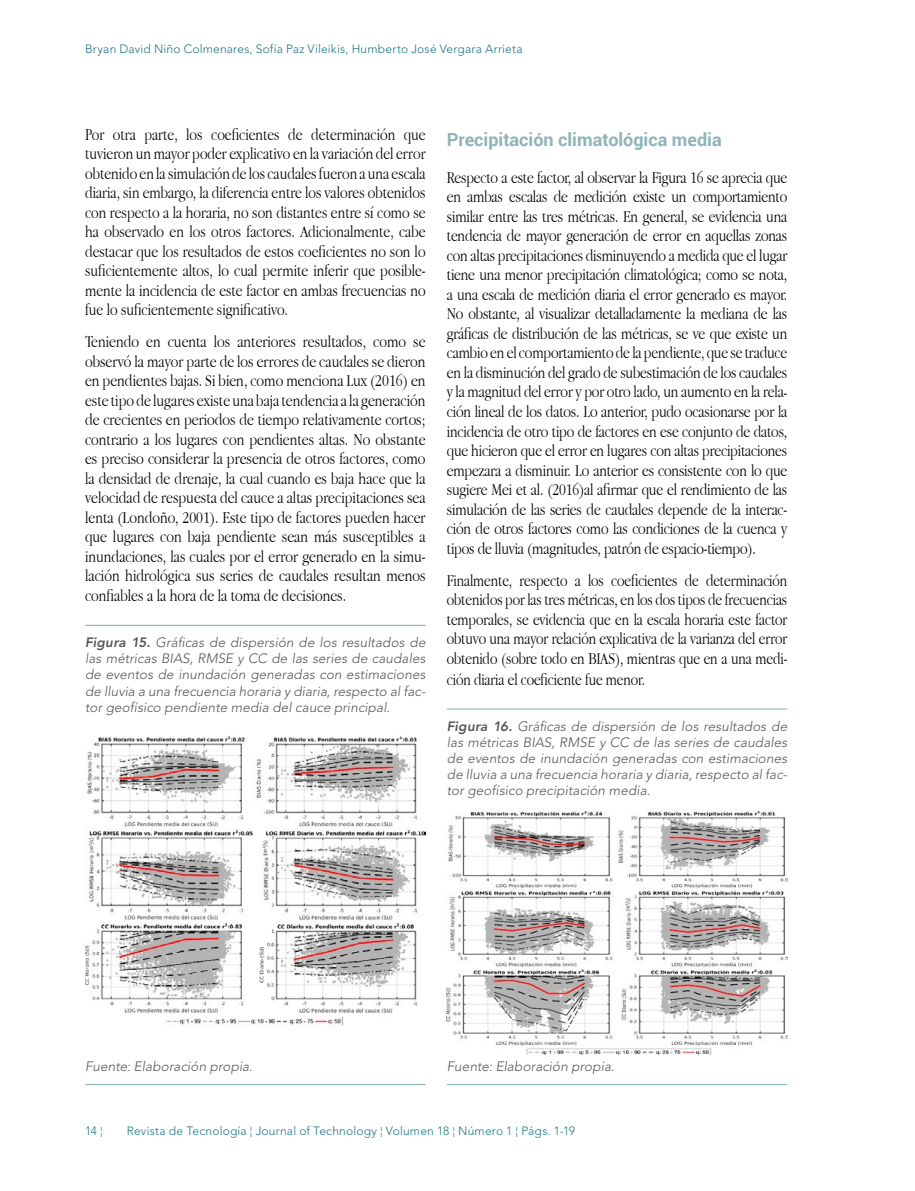
<style>
.page{position:relative;width:915px;height:1191px;background:#fff}
.page>*{position:absolute;margin:0;border:0;box-sizing:border-box;transform-origin:0 0}
.t1{font:700 18px "Roboto";color:#8eb4b9}
.t2{font:300 17.25px/19.5px "Apple Garamond";color:#000;text-align:justify}
.t3{font:300 17.25px/19.8px "Apple Garamond";color:#000;text-align:justify;scale:.96 1}
.t4{font:italic 300 13.5px/16.2px "Avenir LT Std";letter-spacing:.01em;color:#575756;text-align:justify}
.t5{font:300 12px "Avenir LT Std";letter-spacing:.015em;color:#207781}
.s1{font-weight:800}
</style>
<div class="page">
<hr style="left:85px;top:625px;width:340px;height:1px;background:#81abb1">
<hr style="left:446px;top:708px;width:341px;height:1px;background:#81abb1">
<hr style="left:85px;top:1084px;width:340px;height:1px;background:#81abb1">
<img style="left:85px;top:735px;width:340px;height:291px">
<hr style="left:446px;top:1084px;width:341px;height:1px;background:#81abb1">
<img style="left:446px;top:811px;width:341px;height:243px">
<p class="t5" style="left:85px;top:42px;width:439px">Bryan David Niño Colmenares, Sofía Paz Vileikis, Humberto José Vergara Arrieta</p>
<p class="t2" style="left:85px;top:124px;width:342px">Por otra parte, los coeficientes de determinación que tuvieron un mayor poder explicativo en la variación del error obtenido en la simulación de los caudales fueron a una escala diaria, sin embargo, la diferencia entre los valores obtenidos con respecto a la horaria, no son distantes entre sí como se ha observado en los otros factores. Adicionalmente, cabe destacar que los resultados de estos coeficientes no son lo suficientemente altos, lo cual permite inferir que posible&shy;mente la incidencia de este factor en ambas frecuencias no fue lo suficientemente significativo.</p>
<p class="t2" style="left:85px;top:332px;width:342px">Teniendo en cuenta los anteriores resultados, como se observó la mayor parte de los errores de caudales se dieron en pendientes bajas. Si bien, como menciona Lux (2016) en este tipo de lugares existe una baja tendencia a la generación de crecientes en periodos de tiempo relativamente cortos; contrario a los lugares con pendientes altas. No obstante es preciso considerar la presencia de otros factores, como la densidad de drenaje, la cual cuando es baja hace que la velocidad de respuesta del cauce a altas precipitaciones sea lenta (Londoño, 2001). Este tipo de factores pueden hacer que lugares con baja pendiente sean más susceptibles a inundaciones, las cuales por el error generado en la simu&shy;lación hidrológica sus series de caudales resultan menos confiables a la hora de la toma de decisiones.</p>
<p class="t4" style="left:85px;top:634px;width:342px"><span class="s1">Figura 15.</span> Gráficas de dispersión de los resultados de las métricas BIAS, RMSE y CC de las series de caudales de eventos de inundación generadas con estimaciones de lluvia a una frecuencia horaria y diaria, respecto al fac&shy;tor geofísico pendiente media del cauce principal.</p>
<p class="t1" style="left:446px;top:127px;width:276px">Precipitación climatológica media</p>
<p class="t2" style="left:446px;top:167px;width:342px">Respecto a este factor, al observar la Figura 16 se aprecia que en ambas escalas de medición existe un comportamiento similar entre las tres métricas. En general, se evidencia una tendencia de mayor generación de error en aquellas zonas con altas precipitaciones disminuyendo a medida que el lugar tiene una menor precipitación climatológica; como se nota, a una escala de medición diaria el error generado es mayor.<br>No obstante, al visualizar detalladamente la mediana de las gráficas de distribución de las métricas, se ve que existe un cambio en el comportamiento de la pendiente, que se traduce en la disminución del grado de subestimación de los caudales y la magnitud del error y por otro lado, un aumento en la rela&shy;ción lineal de los datos. Lo anterior, pudo ocasionarse por la incidencia de otro tipo de factores en ese conjunto de datos, que hicieron que el error en lugares con altas precipitaciones empezara a disminuir. Lo anterior es consistente con lo que sugiere Mei et al. (2016)al afirmar que el rendimiento de las simulación de las series de caudales depende de la interac&shy;ción de otros factores como las condiciones de la cuenca y tipos de lluvia (magnitudes, patrón de espacio-tiempo).</p>
<p class="t3" style="left:446px;top:570px;width:356px">Finalmente, respecto a los coeficientes de determinación obtenidos por las tres métricas, en los dos tipos de frecuencias temporales, se evidencia que en la escala horaria este factor obtuvo una mayor relación explicativa de la varianza del error obtenido (sobre todo en BIAS), mientras que en a una medi&shy;ción diaria el coeficiente fue menor.</p>
<p class="t4" style="left:446px;top:718px;width:342px"><span class="s1">Figura 16.</span> Gráficas de dispersión de los resultados de las métricas BIAS, RMSE y CC de las series de caudales de eventos de inundación generadas con estimaciones de lluvia a una frecuencia horaria y diaria, respecto al fac&shy;tor geofísico precipitación media.</p>
<p class="t4" style="left:85px;top:1059px;width:169px">Fuente: Elaboración propia.</p>
<p class="t4" style="left:446px;top:1059px;width:169px">Fuente: Elaboración propia.</p>
<p class="t5" style="left:85px;top:1123px;width:19px">14 ¦</p>
<p class="t5" style="left:127px;top:1123px;width:449px">Revista de Tecnología ¦ Journal of Technology ¦ Volumen 18 ¦ Número 1 ¦ Págs. 1-19</p>
</div>
